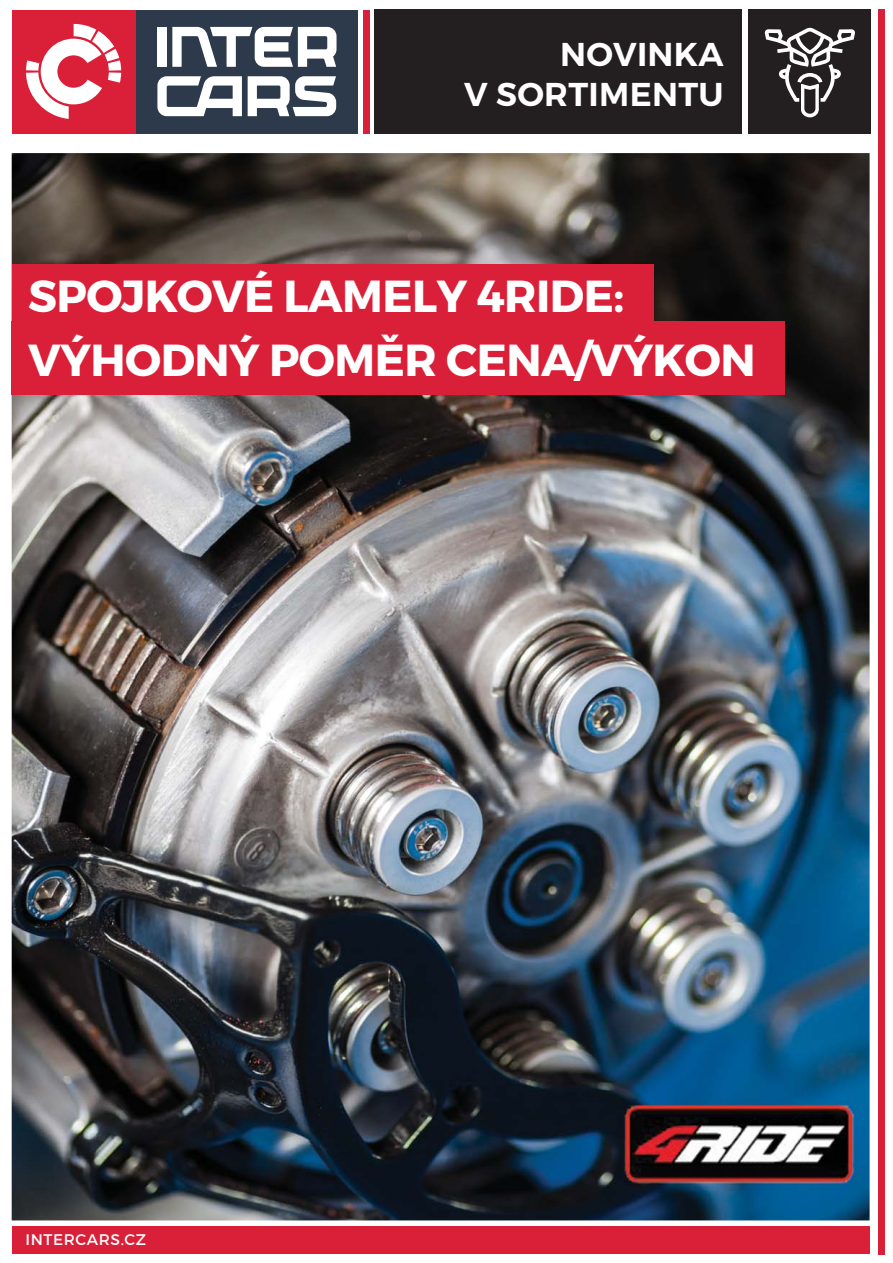
<style>
.page{position:relative;width:893px;height:1263px;background:#fff}
.page>*{position:absolute;margin:0;border:0;box-sizing:border-box;transform-origin:0 0}
.t1{font:700 44.85px/63.9px "Montserrat";letter-spacing:-.01em;color:#fff}
.t2{font:600 33px/39.6px "Montserrat";letter-spacing:.01em;color:#fff;text-align:right}
.t3{font:15.45px "Montserrat";letter-spacing:.04em;color:#fff}
</style>
<div class="page">
<img style="left:12px;top:153px;width:858px;height:1067px">
<div style="left:748px;top:9px;width:123px;height:125px;background:#231f20"></div>
<div style="left:878px;top:9px;width:6px;height:1246px;background:#da2038"></div>
<div style="left:136px;top:10px;width:222px;height:123px;background:#2c3a4c"></div>
<div style="left:363px;top:10px;width:7px;height:123px;background:#da2038"></div>
<div style="left:157px;top:27px;width:10px;height:40px;background:#fff"></div>
<svg style="left:248px;top:76px;width:88px;height:40px"></svg>
<svg style="left:157px;top:76px;width:85px;height:40px"></svg>
<svg style="left:172px;top:27px;width:165px;height:40px"></svg>
<div style="left:12px;top:10px;width:124px;height:123px;background:#da2038"></div>
<svg style="left:26px;top:24px;width:95px;height:95px"></svg>
<div style="left:374px;top:9px;width:368px;height:125px;background:#231f20"></div>
<svg style="left:765px;top:28px;width:90px;height:89px"></svg>
<div style="left:12px;top:1227px;width:858px;height:27px;background:#da2038"></div>
<img style="left:619px;top:1099px;width:240px;height:92px">
<div style="left:12px;top:264px;width:641px;height:63px;background:#da2038"></div>
<div style="left:12px;top:321px;width:773px;height:74px;background:#da2038"></div>
<p class="t2" style="left:464px;top:36px;width:261px">NOVINKA<br>V SORTIMENTU</p>
<p class="t1" style="left:28px;top:267px;width:729px">SPOJKOVÉ LAMELY 4RIDE:<br>VÝHODNÝ POMĚR CENA/VÝKON</p>
<p class="t3" style="left:26px;top:1232px;width:122px">INTERCARS.CZ</p>
</div>
